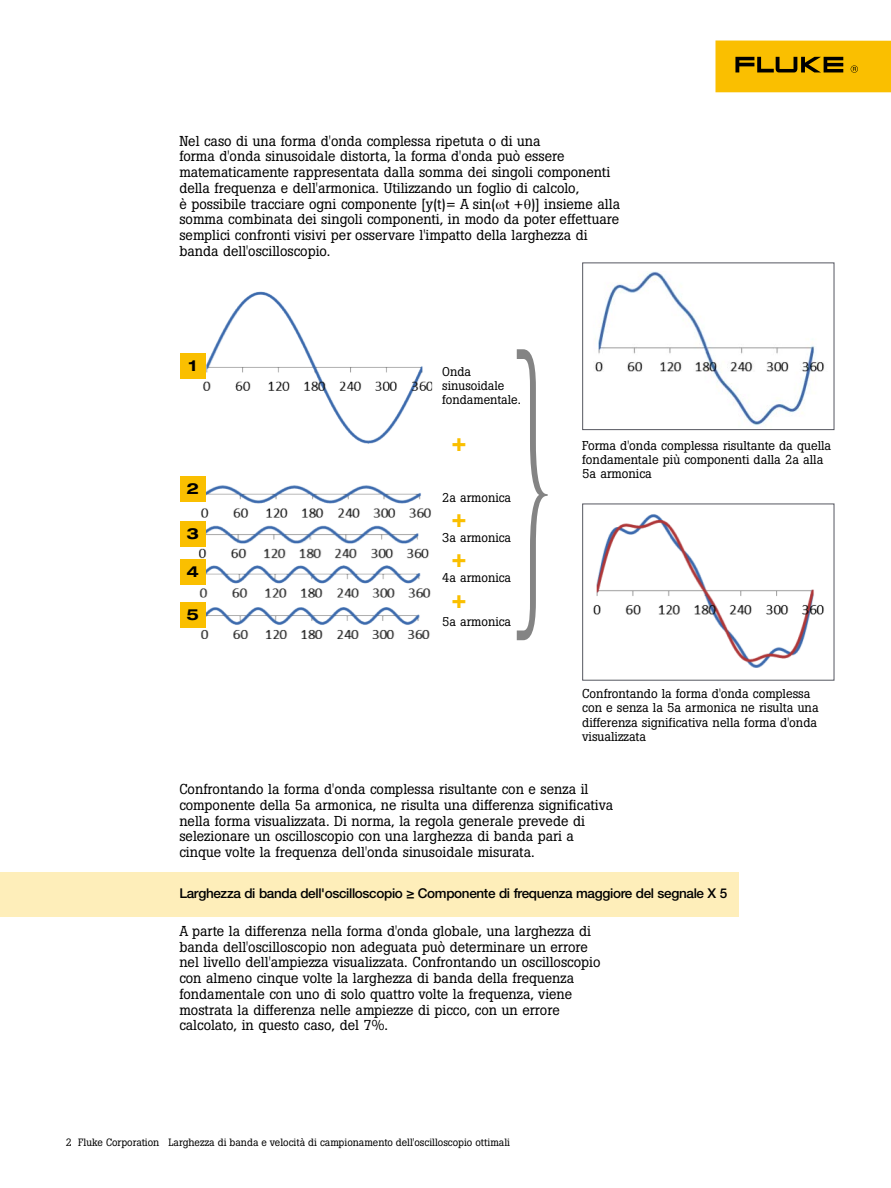
<style>
.page{position:relative;width:891px;height:1188px;background:#fff}
.page>*{position:absolute;margin:0;border:0;box-sizing:border-box;transform-origin:0 0}
.t1{font:700 expanded 25.2px/40.8px "Helvetica Neue LT Std";color:#fabf00;text-align:justify}
.t2{font:700 expanded 15.3px "Helvetica Neue LT Std";color:#000}
.t3{font:14.25px/15.8px "Boton Pro";color:#000}
.t4{font:500 13.5px "Helvetica Neue LT Pro";letter-spacing:-.025em;color:#000}
.t5{font:12.75px/14.4px "Boton Pro";color:#000}
.t6{font:12.6px/14.4px "Boton Pro";color:#000}
.t7{font:10.5px "Boton Pro";color:#000}
</style>
<div class="page">
<div style="left:716px;top:40px;width:175px;height:52px;background:#fabf00"></div>
<svg style="left:735px;top:57px;width:108px;height:15px"></svg>
<svg style="left:851px;top:65px;width:7px;height:8px"></svg>
<div style="left:0;top:873px;width:739px;height:44px;background:#feeeba"></div>
<img style="left:200px;top:624px;width:230px;height:15px">
<img style="left:595px;top:271px;width:230px;height:155px">
<div style="left:582px;top:262px;width:252px;height:168px;border:1px solid #555760"></div>
<img style="left:593px;top:514px;width:231px;height:154px">
<div style="left:582px;top:503px;width:252px;height:178px;border:1px solid #555760"></div>
<img style="left:198px;top:291px;width:235px;height:333px">
<div style="left:180px;top:353px;width:26px;height:26px;background:#fabf00"></div>
<div style="left:180px;top:476px;width:26px;height:26px;background:#fabf00"></div>
<div style="left:180px;top:521px;width:26px;height:26px;background:#fabf00"></div>
<div style="left:180px;top:559px;width:26px;height:26px;background:#fabf00"></div>
<div style="left:180px;top:602px;width:26px;height:26px;background:#fabf00"></div>
<svg style="left:517px;top:349px;width:31px;height:291px"></svg>
<p class="t3" style="left:179px;top:133px;width:442px">Nel caso di una forma d'onda complessa ripetuta o di una<br>forma d'onda sinusoidale distorta, la forma d'onda può essere matematicamente rappresentata dalla somma dei singoli componenti della frequenza e dell'armonica. Utilizzando un foglio di calcolo,<br>è possibile tracciare ogni componente [y(t)= A sin( t + )] insieme alla somma combinata dei singoli componenti, in modo da poter effettuare semplici confronti visivi per osservare l'impatto della larghezza di banda dell'oscilloscopio.</p>
<p class="t2" style="left:189px;top:356px;width:10px">1</p>
<p class="t2" style="left:187px;top:479px;width:14px">2</p>
<p class="t2" style="left:187px;top:524px;width:14px">3</p>
<p class="t2" style="left:187px;top:562px;width:14px">4</p>
<p class="t2" style="left:187px;top:605px;width:14px">5</p>
<p class="t6" style="left:442px;top:364px;width:80px">Onda sinusoidale fondamentale.</p>
<h1 class="t1" style="left:451px;top:420px;width:17px">+</h1>
<p class="t6" style="left:442px;top:490px;width:70px">2a armonica</p>
<p class="t6" style="left:442px;top:531px;width:70px">3a armonica</p>
<p class="t6" style="left:442px;top:570px;width:70px">4a armonica</p>
<p class="t6" style="left:442px;top:614px;width:70px">5a armonica</p>
<h1 class="t1" style="left:451px;top:497px;width:17px">+ + +</h1>
<p class="t5" style="left:582px;top:438px;width:251px">Forma d'onda complessa risultante da quella fondamentale più componenti dalla 2a alla<br>5a armonica</p>
<p class="t5" style="left:582px;top:686px;width:238px">Confrontando la forma d'onda complessa con e senza la 5a armonica ne risulta una differenza significativa nella forma d'onda visualizzata</p>
<p class="t3" style="left:179px;top:781px;width:435px">Confrontando la forma d'onda complessa risultante con e senza il componente della 5a armonica, ne risulta una differenza significativa nella forma visualizzata. Di norma, la regola generale prevede di selezionare un oscilloscopio con una larghezza di banda pari a cinque volte la frequenza dell'onda sinusoidale misurata.</p>
<p class="t4" style="left:179px;top:886px;width:549px">Larghezza di banda dell'oscilloscopio ≥ Componente di frequenza maggiore del segnale X 5</p>
<p class="t3" style="left:179px;top:923px;width:423px">A parte la differenza nella forma d'onda globale, una larghezza di banda dell'oscilloscopio non adeguata può determinare un errore nel livello dell'ampiezza visualizzata. Confrontando un oscilloscopio con almeno cinque volte la larghezza di banda della frequenza fondamentale con uno di solo quattro volte la frequenza, viene mostrata la differenza nelle ampiezze di picco, con un errore calcolato, in questo caso, del 7%.</p>
<p class="t7" style="left:66px;top:1136px;width:446px">2 Fluke Corporation Larghezza di banda e velocità di campionamento dell'oscilloscopio ottimali</p>
</div>
